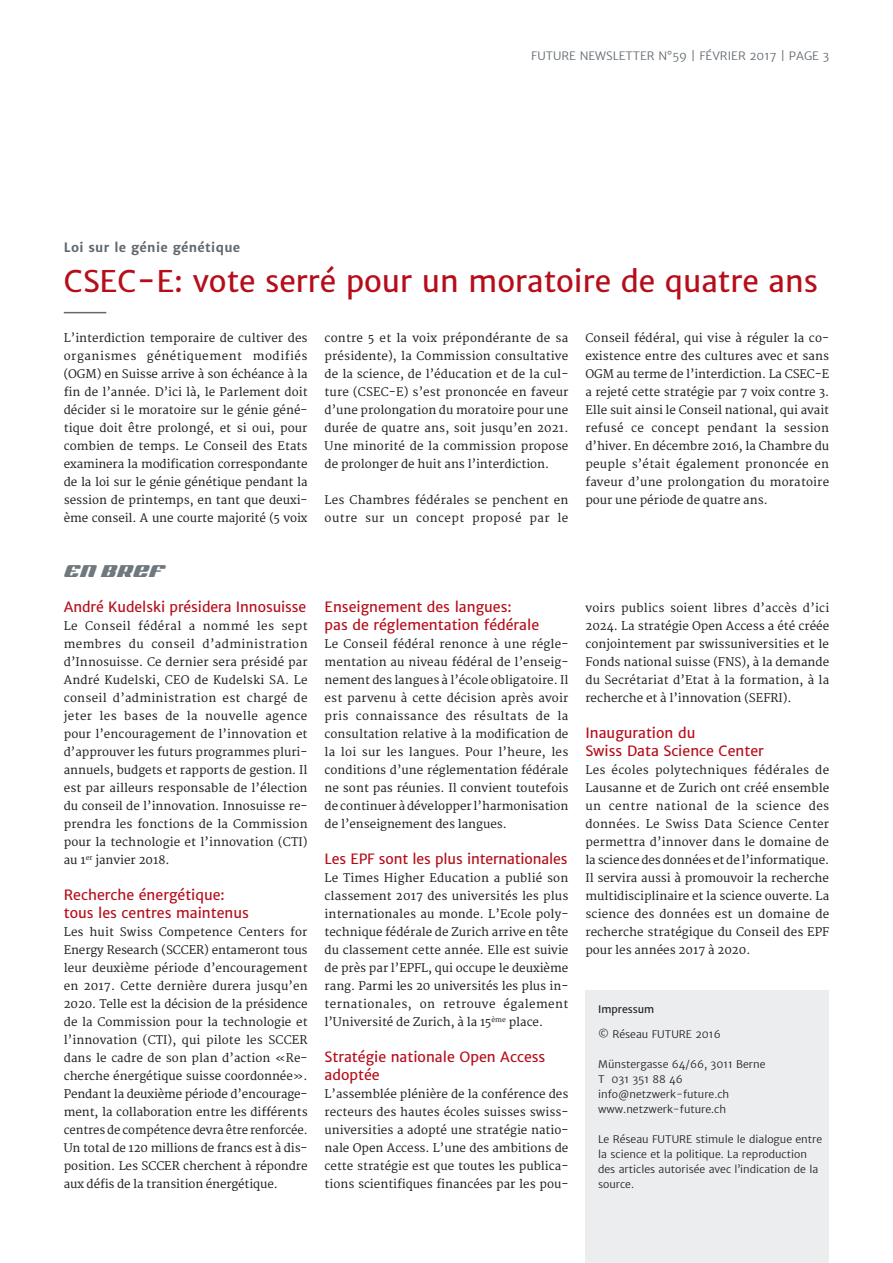
<style>
.page{position:relative;width:893px;height:1263px;background:#fff}
.page>*{position:absolute;margin:0;border:0;box-sizing:border-box;transform-origin:0 0}
.Haupttitel{font:30px "Merriweather Sans";color:#b50e1a}
.Titel-F_F-inkuerze{font:30px "Bullet Small Caps";color:#6f787d}
.inkuerze-Untertitel{font:14.25px/18px "Merriweather Sans";color:#b50e1a}
.Rubriktitel{font:700 12.75px "Merriweather Sans";letter-spacing:.025em;color:#61696f}
.Fliesstext{font:11.7px/18px "Merriweather";color:#231f20;text-align:justify}
.Newsletter-Seitentit{font:300 11.7px "Merriweather Sans";color:#61696f}
.Impressum-Text{font:300 10.5px/15px "Merriweather Sans";color:#231f20}
.Impressum-Titel{font:10.5px "Merriweather Sans";color:#231f20}
</style>
<div class="page">
<hr style="left:64px;top:312px;width:42px;height:1px;background:#61696f">
<div style="left:585px;top:990px;width:244px;height:273px;background:#ecedef"></div>
<p class="Newsletter-Seitentit" style="left:531px;top:49px;width:299px">FUTURE NEWSLETTER N°59 | FÉVRIER 2017 | PAGE 3</p>
<p class="Rubriktitel" style="left:64px;top:239px;width:178px">Loi sur le génie génétique</p>
<p class="Haupttitel" style="left:64px;top:263px;width:756px">CSEC-E: vote serré pour un moratoire de quatre ans</p>
<p class="Fliesstext" style="left:325px;top:329px;width:245px">contre 5 et la voix prépondérante de sa présidente), la Commission consultative de la science, de l’éducation et de la cul&shy;ture (CSEC-E) s’est prononcée en faveur d’une prolongation du moratoire pour une durée de quatre ans, soit jusqu’en 2021.<br>Une minorité de la commission propose de prolonger de huit ans l’interdiction.</p>
<p class="Fliesstext" style="left:325px;top:491px;width:245px">Les Chambres fédérales se penchent en outre sur un concept proposé par le</p>
<p class="Fliesstext" style="left:585px;top:329px;width:245px">Conseil fédéral, qui vise à réguler la co&shy;existence entre des cultures avec et sans OGM au terme de l’interdiction. La CSEC-E a rejeté cette stratégie par 7 voix contre 3.<br>Elle suit ainsi le Conseil national, qui avait refusé ce concept pendant la session d’hiver. En décembre 2016, la Chambre du peuple s’était également prononcée en faveur d’une prolongation du moratoire pour une période de quatre ans.</p>
<p class="Fliesstext" style="left:64px;top:329px;width:245px">L’interdiction temporaire de cultiver des organismes génétiquement modifiés (OGM) en Suisse arrive à son échéance à la fin de l’année. D’ici là, le Parlement doit décider si le moratoire sur le génie géné&shy;tique doit être prolongé, et si oui, pour combien de temps. Le Conseil des Etats examinera la modification correspondante de la loi sur le génie génétique pendant la session de printemps, en tant que deuxi&shy;ème conseil. A une courte majorité (5 voix</p>
<p class="Titel-F_F-inkuerze" style="left:80px;top:549px;width:17px">■</p>
<p class="inkuerze-Untertitel" style="left:64px;top:598px;width:244px">André Kudelski présidera Innosuisse</p>
<p class="Fliesstext" style="left:64px;top:617px;width:245px">Le Conseil fédéral a nommé les sept membres du conseil d’administration d’Innosuisse. Ce dernier sera présidé par André Kudelski, CEO de Kudelski SA. Le conseil d’administration est chargé de jeter les bases de la nouvelle agence pour l’encouragement de l’innovation et d’approuver les futurs programmes pluri&shy;annuels, budgets et rapports de gestion. Il est par ailleurs responsable de l’élection du conseil de l’innovation. Innosuisse re&shy;prendra les fonctions de la Commission pour la technologie et l’innovation (CTI) au 1<sup>er</sup> janvier 2018.</p>
<p class="inkuerze-Untertitel" style="left:64px;top:886px;width:187px">Recherche énergétique: tous les centres maintenus</p>
<p class="Fliesstext" style="left:64px;top:923px;width:245px;text-align:left">Les huit Swiss Competence Centers for Energy Research (SCCER) entameront tous leur deuxième période d’encouragement en 2017. Cette dernière durera jusqu’en 2020. Telle est la décision de la présidence de la Commission pour la technologie et l’innovation (CTI), qui pilote les SCCER dans le cadre de son plan d’action «Re&shy;cherche énergétique suisse coordonnée».<br>Pendant la deuxième période d’encourage&shy;ment, la collaboration entre les différents centres de compétence devra être renforcée.<br>Un total de 120 millions de francs est à dis&shy;position. Les SCCER cherchent à répondre aux défis de la transition énergétique.</p>
<p class="inkuerze-Untertitel" style="left:325px;top:598px;width:216px">Enseignement des langues:<br>pas de réglementation fédérale</p>
<p class="Fliesstext" style="left:325px;top:635px;width:245px;text-align:left">Le Conseil fédéral renonce à une régle&shy;mentation au niveau fédéral de l’enseig&shy;nement des langues à l’école obligatoire. Il est parvenu à cette décision après avoir pris connaissance des résultats de la consultation relative à la modification de la loi sur les langues. Pour l’heure, les conditions d’une réglementation fédérale ne sont pas réunies. Il convient toutefois de continuer à développer l’harmonisation de l’enseignement des langues.</p>
<p class="inkuerze-Untertitel" style="left:325px;top:850px;width:244px">Les EPF sont les plus internationales</p>
<p class="Fliesstext" style="left:325px;top:869px;width:245px">Le Times Higher Education a publié son classement 2017 des universités les plus internationales au monde. L’Ecole poly&shy;technique fédérale de Zurich arrive en tête du classement cette année. Elle est suivie de près par l’EPFL, qui occupe le deuxième rang. Parmi les 20 universités les plus in&shy;ternationales, on retrouve également l’Université de Zurich, à la 15<sup>ème</sup> place.</p>
<p class="inkuerze-Untertitel" style="left:325px;top:1048px;width:222px">Stratégie nationale Open Access adoptée</p>
<p class="Fliesstext" style="left:325px;top:1085px;width:245px;text-align:left">L’assemblée plénière de la conférence des recteurs des hautes écoles suisses swiss&shy;universities a adopté une stratégie natio&shy;nale Open Access. L’une des ambitions de cette stratégie est que toutes les publica&shy;tions scientifiques financées par les pou-</p>
<p class="Fliesstext" style="left:585px;top:599px;width:245px">voirs publics soient libres d’accès d’ici 2024. La stratégie Open Access a été créée conjointement par swissuniversities et le Fonds national suisse (FNS), à la demande du Secrétariat d’Etat à la formation, à la recherche et à l’innovation (SEFRI).</p>
<p class="inkuerze-Untertitel" style="left:585px;top:724px;width:180px">Inauguration du<br>Swiss Data Science Center</p>
<p class="Fliesstext" style="left:585px;top:761px;width:245px">Les écoles polytechniques fédérales de Lausanne et de Zurich ont créé ensemble un centre national de la science des données. Le Swiss Data Science Center permettra d’innover dans le domaine de la science des données et de l’informatique.<br>Il servira aussi à promouvoir la recherche multidisciplinaire et la science ouverte. La science des données est un domaine de recherche stratégique du Conseil des EPF pour les années 2017 à 2020.</p>
<p class="Impressum-Titel" style="left:598px;top:1002px;width:58px">Impressum</p>
<p class="Impressum-Text" style="left:598px;top:1027px;width:124px">© Réseau FUTURE 2016</p>
<p class="Impressum-Text" style="left:598px;top:1057px;width:169px">Münstergasse 64/66, 3011 Berne</p>
<p class="Impressum-Text" style="left:598px;top:1072px;width:86px">T 031 351 88 46</p>
<p class="Impressum-Text" style="left:598px;top:1087px;width:133px">info@netzwerk-future.ch</p>
<p class="Impressum-Text" style="left:598px;top:1102px;width:130px">www.netzwerk-future.ch</p>
<p class="Impressum-Text" style="left:598px;top:1132px;width:226px">Le Réseau FUTURE stimule le dialogue entre la science et la politique. La reproduction des articles autorisée avec l’indication de la source.</p>
</div>
